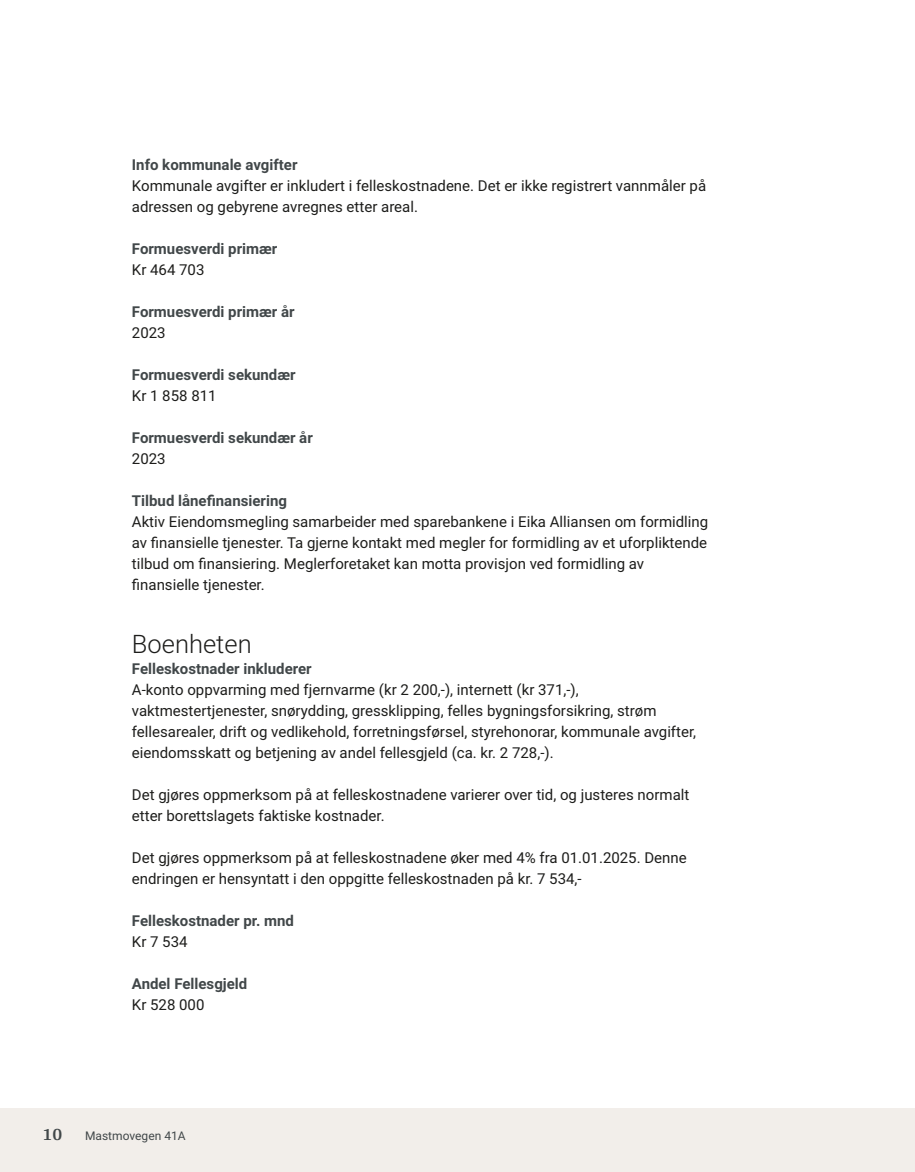
<style>
.page{position:relative;width:915px;height:1172px;background:#fff}
.page>*{position:absolute;margin:0;border:0;box-sizing:border-box;transform-origin:0 0}
.t1{font:300 25.5px "Roboto Vitec";color:#1d1d1b}
.t2{font:700 18px "Arya";color:#414749}
.t3{font:15px/21px "Roboto Vitec";color:#1d1d1b}
.t4{font:700 15px "Roboto Vitec";color:#414749}
.t5{font:12px "Roboto Vitec";color:#414749}
</style>
<div class="page">
<div style="left:0;top:1108px;width:914px;height:64px;background:#f2eeea"></div>
<p class="t4" style="left:132px;top:154px;width:167px">Info kommunale avgifter</p>
<p class="t3" style="left:132px;top:174px;width:575px">Kommunale avgifter er inkludert i felleskostnadene. Det er ikke registrert vannmåler på adressen og gebyrene avregnes etter areal.</p>
<p class="t4" style="left:132px;top:238px;width:147px">Formuesverdi primær</p>
<p class="t3" style="left:132px;top:258px;width:74px">Kr 464 703</p>
<p class="t4" style="left:132px;top:301px;width:164px">Formuesverdi primær år</p>
<p class="t3" style="left:132px;top:321px;width:35px">2023</p>
<p class="t4" style="left:132px;top:364px;width:165px">Formuesverdi sekundær</p>
<p class="t3" style="left:132px;top:384px;width:86px">Kr 1 858 811</p>
<p class="t4" style="left:132px;top:427px;width:182px">Formuesverdi sekundær år</p>
<p class="t3" style="left:132px;top:447px;width:35px">2023</p>
<p class="t4" style="left:132px;top:490px;width:156px">Tilbud lånefinansiering</p>
<p class="t3" style="left:132px;top:510px;width:577px">Aktiv Eiendomsmegling samarbeider med sparebankene i Eika Alliansen om formidling av finansielle tjenester. Ta gjerne kontakt med megler for formidling av et uforpliktende tilbud om finansiering. Meglerforetaket kan motta provisjon ved formidling av finansielle tjenester.</p>
<h1 class="t1" style="left:132px;top:626px;width:121px">Boenheten</h1>
<p class="t4" style="left:132px;top:658px;width:181px">Felleskostnader inkluderer</p>
<p class="t3" style="left:132px;top:678px;width:565px">A‑konto oppvarming med fjernvarme (kr 2 200,‑), internett (kr 371,‑), vaktmestertjenester, snørydding, gressklipping, felles bygningsforsikring, strøm fellesarealer, drift og vedlikehold, forretningsførsel, styrehonorar, kommunale avgifter, eiendomsskatt og betjening av andel fellesgjeld (ca. kr. 2 728,‑).</p>
<p class="t3" style="left:132px;top:783px;width:558px">Det gjøres oppmerksom på at felleskostnadene varierer over tid, og justeres normalt etter borettslagets faktiske kostnader.</p>
<p class="t3" style="left:132px;top:846px;width:556px">Det gjøres oppmerksom på at felleskostnadene øker med 4% fra 01.01.2025. Denne endringen er hensyntatt i den oppgitte felleskostnaden på kr. 7 534,‑</p>
<p class="t4" style="left:132px;top:910px;width:164px">Felleskostnader pr. mnd</p>
<p class="t3" style="left:132px;top:930px;width:57px">Kr 7 534</p>
<p class="t4" style="left:132px;top:973px;width:117px">Andel Fellesgjeld</p>
<p class="t3" style="left:132px;top:993px;width:74px">Kr 528 000</p>
<p class="t2" style="left:43px;top:1123px;width:21px">10</p>
<p class="t5" style="left:85px;top:1127px;width:102px">Mastmovegen 41A</p>
</div>
